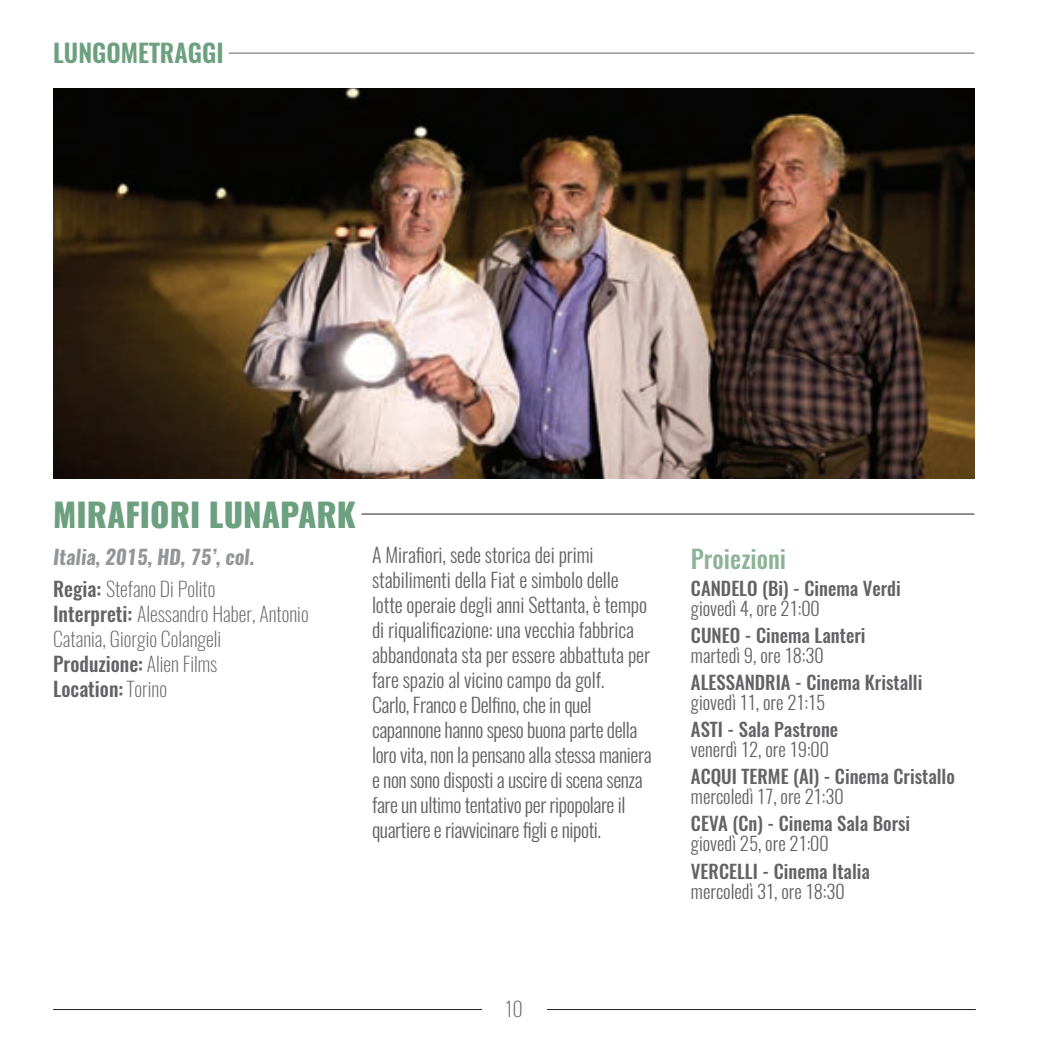
<style>
.page{position:relative;width:1063px;height:1063px;background:#fff}
.page>*{position:absolute;margin:0;border:0;box-sizing:border-box;transform-origin:0 0}
.Titolo{font:800 32.5px "Oswald";color:#6da07f}
.Categorie{font:600 25px "Oswald";color:#6da07f}
.Titolo_proiezioni{font:500 25px "Oswald";color:#8eb399}
.Sinossi{font:300 20px/25px "Oswald";letter-spacing:-.015em;color:#636366}
.Crediti{font:200 20px/25px "Oswald";color:#636366}
.Crediti-2{font:500 20px "Oswald";color:#636366}
.Sottotitolo_schede{font:italic 700 20px "Oswald";color:#939598}
.Testo_programmi{font:500 18.75px/20px "Oswald";color:#636366}
.Testo_programmi-2{font:300 18.75px/20px "Oswald";color:#636366}
.s1{font-weight:500}
.s2{font-weight:200}
.s3{font-weight:300}
</style>
<div class="page">
<img style="left:53px;top:89px;width:921px;height:389px">
<hr style="left:53px;top:1009px;width:429px;height:1px;background:#231f20">
<hr style="left:547px;top:1009px;width:429px;height:1px;background:#231f20">
<hr style="left:229px;top:53px;width:745px;height:1px;background:#636366">
<hr style="left:361px;top:514px;width:613px;height:1px;background:#231f20">
<p class="Categorie" style="left:53px;top:36px;width:172px">LUNGOMETRAGGI</p>
<p class="Titolo" style="left:53px;top:492px;width:304px">MIRAFIORI LUNAPARK</p>
<p class="Sottotitolo_schede" style="left:53px;top:543px;width:203px">Italia, 2015, HD, 75’, col.</p>
<p class="Crediti" style="left:53px;top:576px;width:164px"><span class="s1">Regia:</span> Stefano Di Polito</p>
<p class="Crediti" style="left:53px;top:601px;width:257px"><span class="s1">Interpreti:</span> Alessandro Haber, Antonio<br>Catania, Giorgio Colangeli</p>
<p class="Crediti-2" style="left:53px;top:650px;width:166px">Produzione: <span class="s2">Alien Films</span></p>
<p class="Crediti-2" style="left:53px;top:675px;width:115px">Location: <span class="s2">Torino</span></p>
<p class="Sinossi" style="left:372px;top:543px;width:279px">A Mirafiori, sede storica dei primi stabilimenti della Fiat e simbolo delle lotte operaie degli anni Settanta, è tempo di riqualificazione: una vecchia fabbrica abbandonata sta per essere abbattuta per fare spazio al vicino campo da golf.</p>
<p class="Sinossi" style="left:372px;top:693px;width:281px">Carlo, Franco e Delfino, che in quel capannone hanno speso buona parte della loro vita, non la pensano alla stessa maniera e non sono disposti a uscire di scena senza fare un ultimo tentativo per ripopolare il quartiere e riavvicinare figli e nipoti.</p>
<p class="Crediti" style="left:505px;top:997px;width:19px">10</p>
<p class="Titolo_proiezioni" style="left:691px;top:541px;width:97px">Proiezioni</p>
<p class="Testo_programmi" style="left:691px;top:579px;width:211px">CANDELO (Bi) - Cinema Verdi <span class="s3">giovedì 4, ore 21:00</span></p>
<p class="Testo_programmi" style="left:691px;top:626px;width:176px">CUNEO - Cinema Lanteri <span class="s3">martedì 9, ore 18:30</span></p>
<p class="Testo_programmi" style="left:691px;top:673px;width:233px">ALESSANDRIA - Cinema Kristalli <span class="s3">giovedì 11, ore 21:15</span></p>
<p class="Testo_programmi-2" style="left:691px;top:720px;width:149px"><span class="s1">ASTI - Sala Pastrone </span>venerdì 12, ore 19:00</p>
<p class="Testo_programmi" style="left:691px;top:767px;width:265px">ACQUI TERME (Al) - Cinema Cristallo <span class="s3">mercoledì 17, ore 21:30</span></p>
<p class="Testo_programmi" style="left:691px;top:814px;width:221px">CEVA (Cn) - Cinema Sala Borsi <span class="s3">giovedì 25, ore 21:00</span></p>
<p class="Testo_programmi" style="left:691px;top:861px;width:181px">VERCELLI - Cinema Italia <span class="s3">mercoledì 31, ore 18:30</span></p>
</div>
